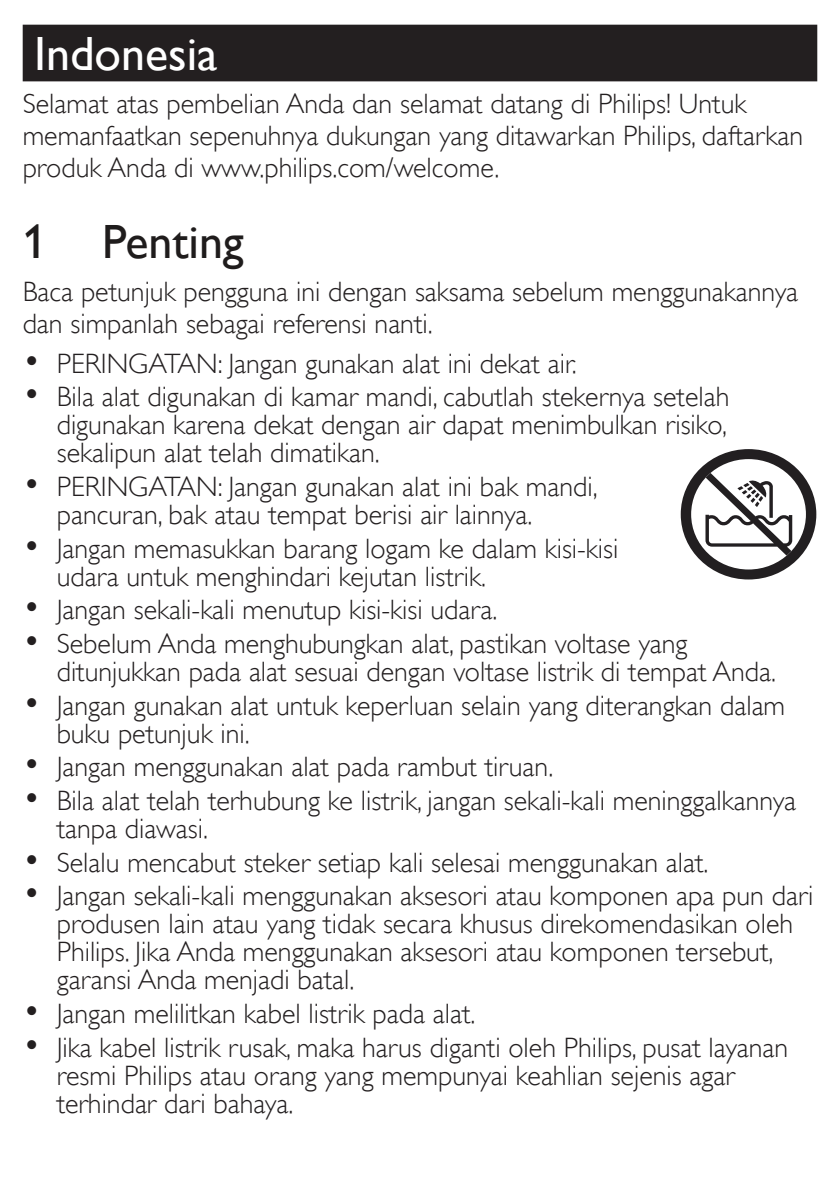
<style>
.page{position:relative;width:840px;height:1191px;background:#fff}
.page>*{position:absolute;margin:0;border:0;box-sizing:border-box;transform-origin:0 0}
.t1{font:48px "Gill Sans Alt One WGL";color:#fff}
.t2{font:48px "Gill Sans Alt One WGL";color:#1f1c1c}
.t3{font:28px/28px "Gill Sans Alt One WGL Light";color:#231f20}
.s1{font-size:36px}
</style>
<div class="page">
<div style="left:23px;top:25px;width:793px;height:56px;background:#231f20"></div>
<div style="left:680px;top:449px;width:135px;height:130px;background:#221f21;border-radius:50%"></div>
<div style="left:690px;top:459px;width:115px;height:110px;background:#fff;border-radius:50%"></div>
<svg style="left:695px;top:464px;width:103px;height:99px"></svg>
<h1 class="t1" style="left:34px;top:21px;width:185px">Indonesia</h1>
<p class="t3" style="left:23px;top:88px;width:781px;line-height:32px">Selamat atas pembelian Anda dan selamat datang di Philips! Untuk memanfaatkan sepenuhnya dukungan yang ditawarkan Philips, daftarkan produk Anda di www.philips.com/welcome.</p>
<h1 class="t2" style="left:23px;top:209px;width:222px">1 Penting</h1>
<p class="t3" style="left:23px;top:276px;width:776px;line-height:32px">Baca petunjuk pengguna ini dengan saksama sebelum menggunakannya dan simpanlah sebagai referensi nanti.</p>
<p class="t3" style="left:23px;top:349px;width:555px"><span class="s1">•</span> PERINGATAN: Jangan gunakan alat ini dekat air.</p>
<p class="t3" style="left:57px;top:383px;width:673px;text-align:justify;text-indent:-34px"><span class="s1">•</span> Bila alat digunakan di kamar mandi, cabutlah stekernya setelah digunakan karena dekat dengan air dapat menimbulkan risiko, sekalipun alat telah dimatikan.</p>
<p class="t3" style="left:57px;top:472px;width:542px;text-indent:-34px"><span class="s1">•</span> PERINGATAN: Jangan gunakan alat ini bak mandi, pancuran, bak atau tempat berisi air lainnya.</p>
<p class="t3" style="left:57px;top:534px;width:563px;text-indent:-34px"><span class="s1">•</span> Jangan memasukkan barang logam ke dalam kisi-kisi udara untuk menghindari kejutan listrik.</p>
<p class="t3" style="left:23px;top:596px;width:476px"><span class="s1">•</span> Jangan sekali-kali menutup kisi-kisi udara.</p>
<p class="t3" style="left:57px;top:629px;width:720px;text-indent:-34px"><span class="s1">•</span> Sebelum Anda menghubungkan alat, pastikan voltase yang ditunjukkan pada alat sesuai dengan voltase listrik di tempat Anda.</p>
<p class="t3" style="left:57px;top:691px;width:729px;text-indent:-34px"><span class="s1">•</span> Jangan gunakan alat untuk keperluan selain yang diterangkan dalam buku petunjuk ini.</p>
<p class="t3" style="left:23px;top:753px;width:532px"><span class="s1">•</span> Jangan menggunakan alat pada rambut tiruan.</p>
<p class="t3" style="left:57px;top:786px;width:740px;text-indent:-34px"><span class="s1">•</span> Bila alat telah terhubung ke listrik, jangan sekali-kali meninggalkannya tanpa diawasi.</p>
<p class="t3" style="left:23px;top:848px;width:687px"><span class="s1">•</span> Selalu mencabut steker setiap kali selesai menggunakan alat.</p>
<p class="t3" style="left:57px;top:882px;width:757px;text-indent:-34px"><span class="s1">•</span> Jangan sekali-kali menggunakan aksesori atau komponen apa pun dari produsen lain atau yang tidak secara khusus direkomendasikan oleh Philips. Jika Anda menggunakan aksesori atau komponen tersebut, garansi Anda menjadi batal.</p>
<p class="t3" style="left:23px;top:999px;width:454px"><span class="s1">•</span> Jangan melilitkan kabel listrik pada alat.</p>
<p class="t3" style="left:57px;top:1033px;width:732px;text-indent:-34px"><span class="s1">•</span> Jika kabel listrik rusak, maka harus diganti oleh Philips, pusat layanan resmi Philips atau orang yang mempunyai keahlian sejenis agar terhindar dari bahaya.</p>
</div>
